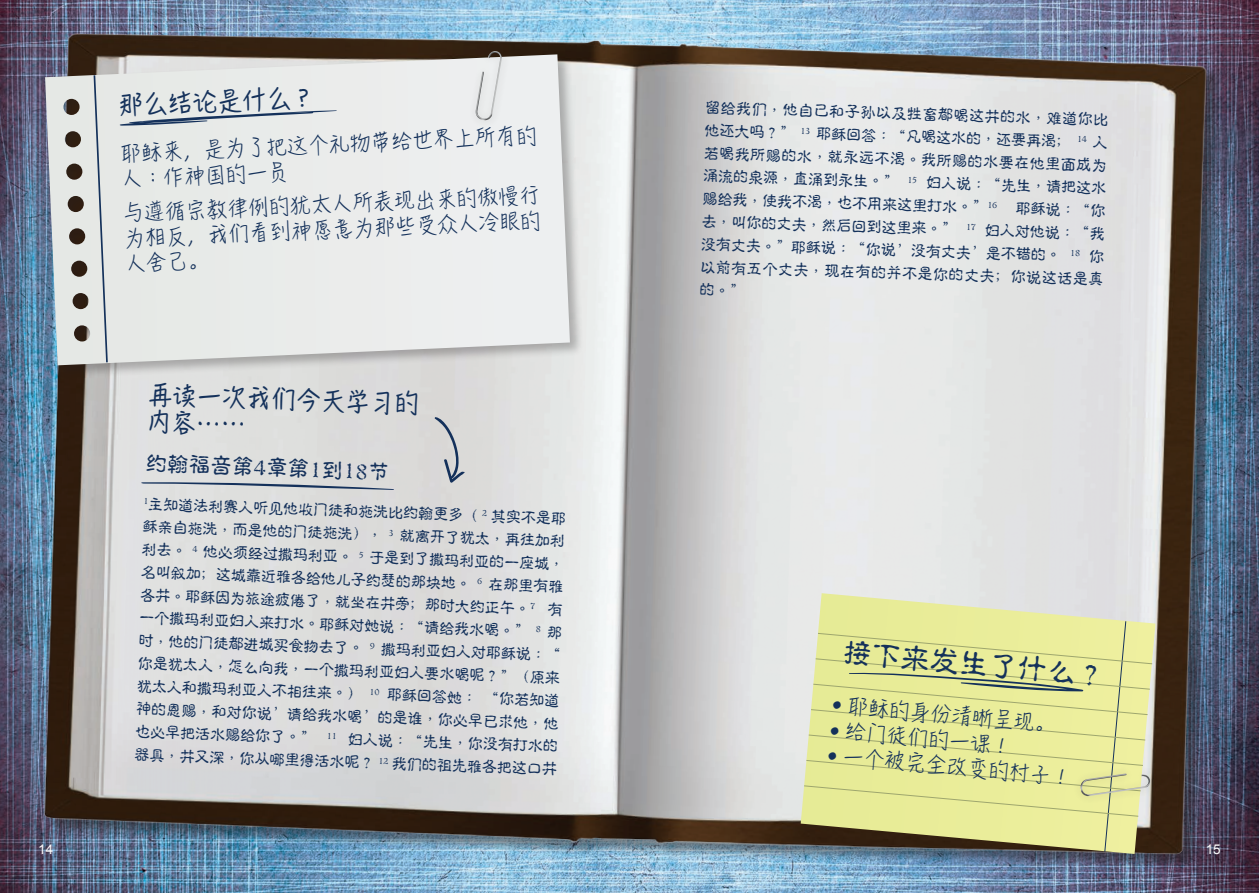
<style>
.page{position:relative;width:1259px;height:893px;background:#fff}
.page>*{position:absolute;margin:0;border:0;box-sizing:border-box;transform-origin:0 0}
.Sub_Title{font:700 28.5px "C Gu Yin HKS";color:#14315b}
.Notes_Body{font:24px/27px "Hanzi Pen SC W5";color:#14315b}
.Sub_Title-2{font:700 21px "C Gu Yin HKS";color:#14315b}
.Notes_Body-2{font:20.25px/24.8px "Hanzi Pen SC W3";color:#14315b}
.t1{font:700 15px/22.8px "C Gu Yin HKS";color:#14315b;text-align:justify}
.RH_Body{font:13.5px "Arial";color:#fff}
.s1{font-family:"Lindsey Pro"}
</style>
<div class="page">
<img style="left:0;top:0;width:1259px;height:893px">
<img style="left:37px;top:22px;width:1179px;height:841px">
<svg style="left:140px;top:482px;width:255px;height:8px;background:#b0b7bf"></svg>
<svg style="left:800px;top:593px;width:355px;height:261px;background:#d7dabd"></svg>
<div style="left:1073px;top:766px;width:85px;height:39px;background:#362110"></div>
<svg style="left:803px;top:620px;width:350px;height:232px;background:#dbdd94"></svg>
<div style="left:43px;top:53px;width:541px;height:326px;background:#231f20;opacity:.3"></div>
<svg style="left:45px;top:54px;width:525px;height:311px;background:#e0e1e1"></svg>
<svg style="left:93px;top:74px;width:16px;height:290px;background:#cfd4d6"></svg>
<svg style="left:119px;top:110px;width:218px;height:16px;background:#c3cad0"></svg>
<div style="left:468px;top:44px;width:42px;height:85px;background:#231f20;opacity:.2"></div>
<img style="left:475px;top:51px;width:27px;height:69px">
<svg style="left:434px;top:417px;width:31px;height:66px;background:#bec1c5"></svg>
<p class="Notes_Body" style="left:118px;top:91px;width:199px;rotate:-2deg">那么结论是什么？</p>
<p class="Notes_Body-2" style="left:120px;top:142px;width:419px;rotate:-3deg">耶稣来，是为了把这个礼物带给世界上所有的人：作神国的一员</p>
<p class="Notes_Body-2" style="left:122px;top:202px;width:419px;text-align:justify;rotate:-3deg">与遵循宗教律例的犹太人所表现出来的傲慢行为相反，我们看到神愿意为那些受众人冷眼的人舍己。</p>
<p class="Notes_Body" style="left:148px;top:380px;width:273px;rotate:2deg">再读一次我们今天学习的内容……</p>
<p class="Sub_Title-2" style="left:146px;top:449px;width:245px;rotate:2deg">約翰福音第4章第1到18節</p>
<p class="t1" style="left:144px;top:492px;width:424px;rotate:2deg"><sup>1</sup>主知道法利賽人聽見他收門徒和施洗比約翰更多（ <sup>2</sup> 其實不是耶穌親自施洗，而是他的門徒施洗）， <sup>3</sup> 就離開了猶太，再往加利利去。 <sup>4</sup> 他必須經過撒瑪利亞。 <sup>5</sup> 於是到了撒瑪利亞的一座城，名叫敘加﹔這城靠近雅各給他兒子約瑟的那塊地。 <sup>6</sup> 在那裡有雅各井。耶穌因為旅途疲倦了，就坐在井旁﹔那時大約正午。<sup>7</sup> 有一個撒瑪利亞婦人來打水。耶穌對她說：“請給我水喝。” <sup>8</sup> 那時，他的門徒都進城買食物去了。 <sup>9</sup> 撒瑪利亞婦人對耶穌說：“你是猶太人，怎麼向我，一個撒瑪利亞婦人要水喝呢？”（原來猶太人和撒瑪利亞人不相往來。） <sup>10</sup> 耶穌回答她： “你若知道神的恩賜，和對你說’請給我水喝’的是誰，你必早已求他，他也必早把活水賜給你了。” <sup>11</sup> 婦人說：“先生，你沒有打水的器具，井又深，你從哪裡得活水呢？ <sup>12</sup> 我們的祖先雅各把這口井</p>
<p class="t1" style="left:706px;top:95px;width:405px;rotate:2deg">留給我們，他自己和子孫以及牲畜都喝這井的水，難道你比他還大嗎？” <sup>13</sup> 耶穌回答：“凡喝這水的，還要再渴﹔ <sup>14</sup> 人若喝我所賜的水，就永遠不渴。我所賜的水要在他裡面成為涌流的泉源，直涌到永生。” <sup>15</sup> 婦人說：“先生，請把這水賜給我，使我不渴，也不用來這裡打水。”<sup>16</sup> 耶穌說：“你去，叫你的丈夫，然后回到這裡來。” <sup>17</sup> 婦人對他說：“我沒有丈夫。”耶穌說：“你說’沒有丈夫’是不錯的。 <sup>18</sup> 你以前有五個丈夫，現在有的並不是你的丈夫﹔你說這話是真的。”</p>
<p class="Sub_Title" style="left:844px;top:633px;width:265px;rotate:5deg">接下來發生了什麼？</p>
<p class="Notes_Body-2" style="left:833px;top:691px;width:226px;rotate:5deg"><span class="s1">•</span> 耶稣的身份清晰呈现。</p>
<p class="Notes_Body-2" style="left:831px;top:717px;width:184px;rotate:5deg"><span class="s1">•</span> 给门徒们的一课！</p>
<p class="Notes_Body-2" style="left:829px;top:742px;width:246px;rotate:5deg"><span class="s1">•</span> 一个被完全改变的村子！</p>
<p class="RH_Body" style="left:38px;top:841px;width:17px">14</p>
<p class="RH_Body" style="left:1205px;top:841px;width:17px">15</p>
</div>
